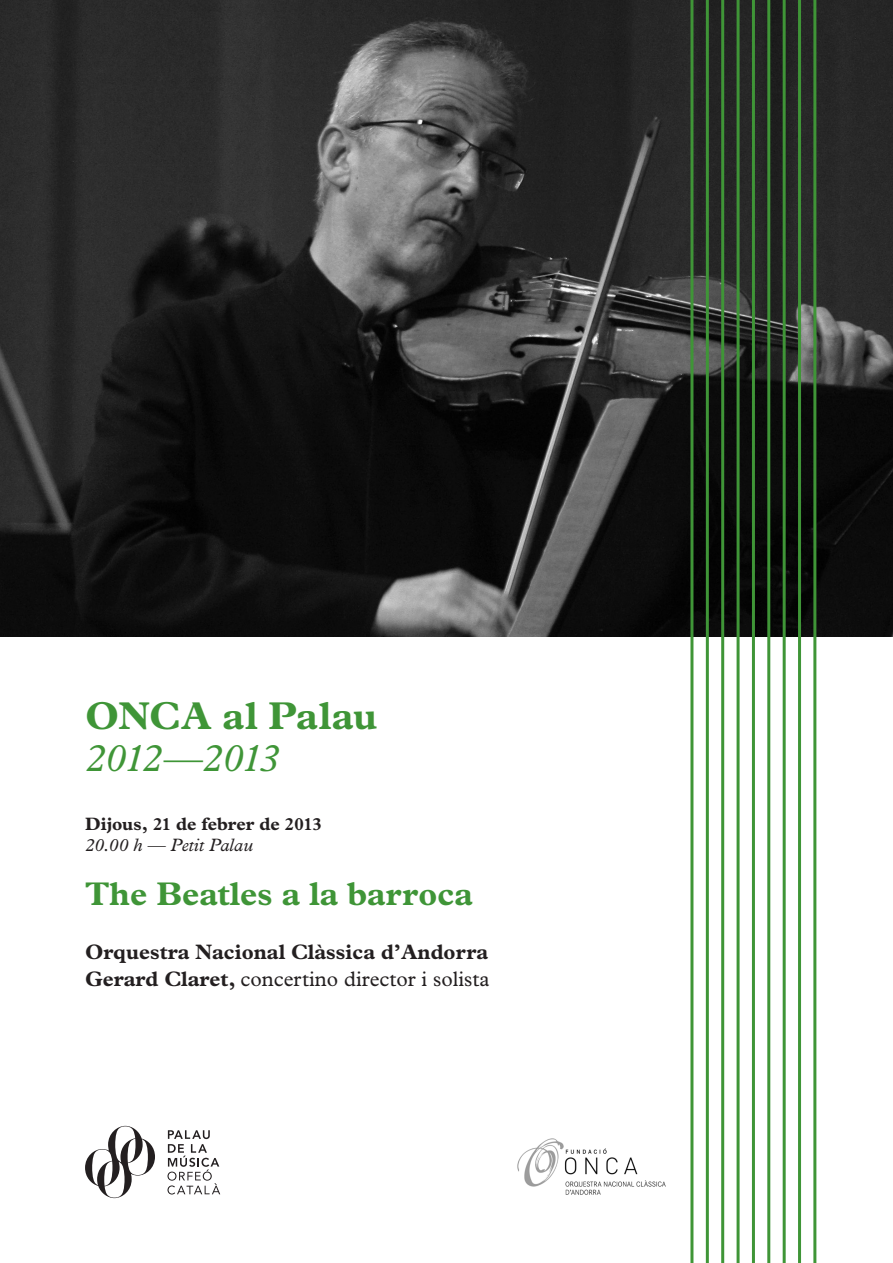
<style>
.page{position:relative;width:893px;height:1263px;background:#fff}
.page>*{position:absolute;margin:0;border:0;box-sizing:border-box;transform-origin:0 0}
.t1{font:700 39px "Plantin";color:#3f9537}
.t2{font:italic 39px "Plantin";letter-spacing:-.04em;color:#3f9537}
.t3{font:700 33px "Plantin";color:#3f9537}
.t4{font:21px "Plantin";color:#231f20}
.t5{font:700 21px "Plantin";color:#231f20}
.t6{font:700 18px "Plantin";letter-spacing:-.005em;color:#231f20}
.t7{font:italic 18px "Plantin";color:#231f20}
.s1{font-weight:700}
</style>
<div class="page">
<img style="left:0;top:0;width:893px;height:637px">
<svg style="left:85px;top:1126px;width:70px;height:72px"></svg>
<svg style="left:167px;top:1130px;width:53px;height:64px"></svg>
<hr style="left:690px;top:0;width:3px;height:1263px;background:#3f9537">
<hr style="left:752px;top:0;width:3px;height:1263px;background:#3f9537">
<hr style="left:721px;top:0;width:3px;height:1263px;background:#3f9537">
<hr style="left:783px;top:0;width:3px;height:1263px;background:#3f9537">
<hr style="left:706px;top:0;width:3px;height:1263px;background:#3f9537">
<hr style="left:767px;top:0;width:3px;height:1263px;background:#3f9537">
<hr style="left:737px;top:0;width:3px;height:1263px;background:#3f9537">
<hr style="left:798px;top:0;width:3px;height:1263px;background:#3f9537">
<hr style="left:813px;top:0;width:3px;height:1263px;background:#3f9537">
<img style="left:517px;top:1138px;width:149px;height:57px">
<p class="t1" style="left:85px;top:693px;width:294px">ONCA al Palau</p>
<p class="t2" style="left:85px;top:736px;width:196px">2012—2013</p>
<p class="t6" style="left:85px;top:813px;width:238px">Dijous, 21 de febrer de 2013</p>
<p class="t7" style="left:85px;top:834px;width:169px">20.00 h — Petit Palau</p>
<p class="t3" style="left:85px;top:874px;width:389px">The Beatles a la barroca</p>
<p class="t5" style="left:85px;top:939px;width:405px">Orquestra Nacional Clàssica d’Andorra</p>
<p class="t4" style="left:85px;top:966px;width:406px"><span class="s1">Gerard Claret,</span> concertino director i solista</p>
</div>
